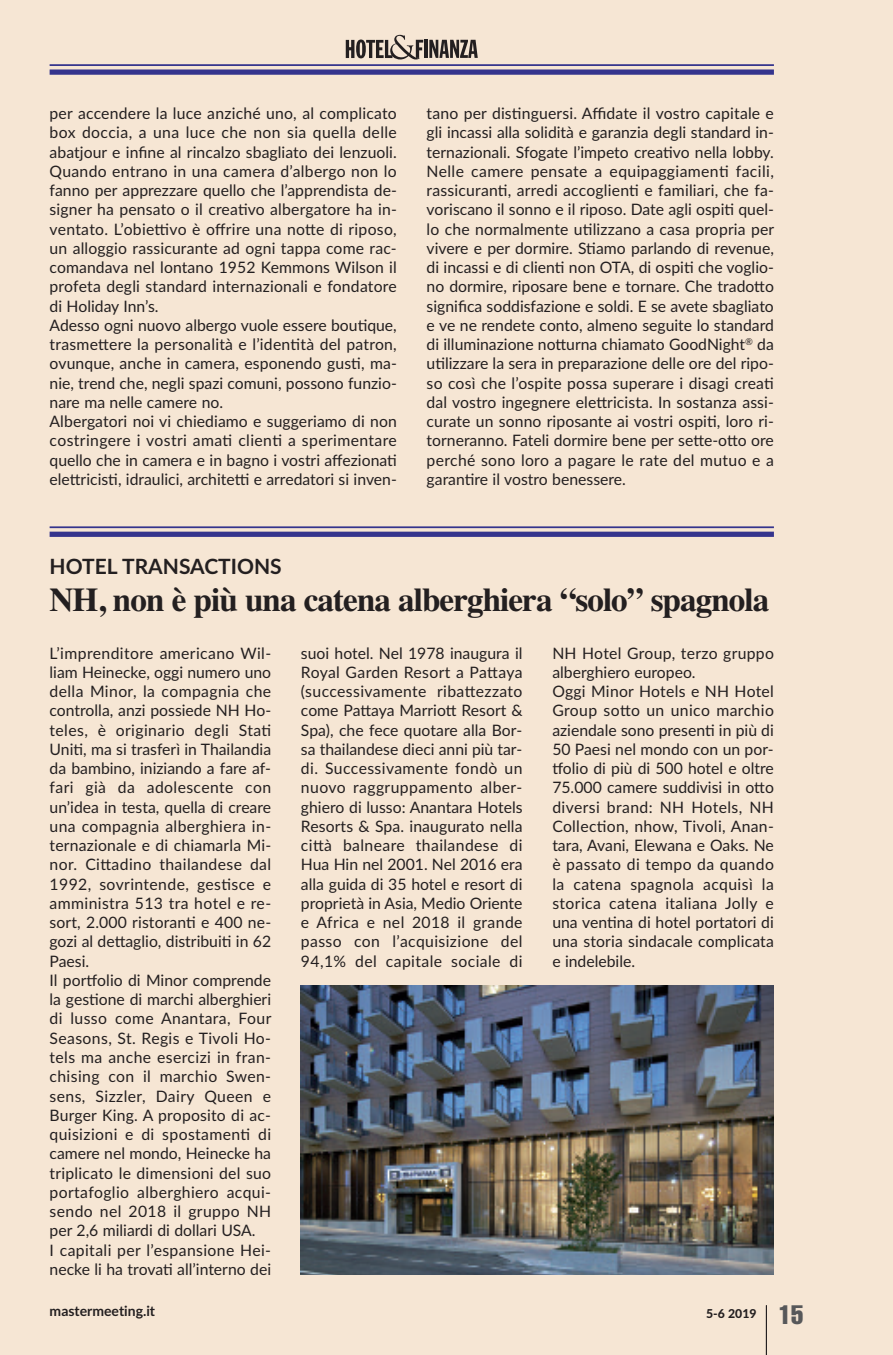
<style>
.page{position:relative;width:893px;height:1355px;background:#fff}
.page>*{position:absolute;margin:0;border:0;box-sizing:border-box;transform-origin:0 0}
.t1{font:700 33.25px "Times";letter-spacing:-.03em;color:#231f20}
.t2{font:700 21px "Lato";color:#231f20}
.t3{font:15.75px/19.2px "Lato";letter-spacing:.01em;color:#231f20}
.t4{font:700 14px "Lato";color:#231f20}
.t5{font:800 12.25px "Lato";color:#231f20}
.s1{font-family:"Helvetica";font-weight:400;font-stretch:extra-condensed;font-size:26.25px;color:#57585a}
</style>
<div class="page">
<div style="left:0;top:0;width:893px;height:1354px;background:#f6e6d4"></div>
<hr style="left:50px;top:64px;width:724px;height:2px;background:#35348d">
<div style="left:50px;top:69px;width:724px;height:6px;background:#35348d"></div>
<hr style="left:424px;top:40px;width:3px;height:18px;background:#231f20">
<svg style="left:429px;top:40px;width:49px;height:18px"></svg>
<svg style="left:346px;top:35px;width:77px;height:24px"></svg>
<hr style="left:766px;top:1305px;width:1px;height:49px;background:#231f20">
<hr style="left:50px;top:526px;width:724px;height:2px;background:#35348d">
<div style="left:50px;top:531px;width:724px;height:6px;background:#35348d"></div>
<img style="left:301px;top:985px;width:473px;height:289px">
<p class="t3" style="left:50px;top:104px;width:349px">per accendere la luce anziché uno, al complicato box doccia, a una luce che non sia quella delle abatjour e infine al rincalzo sbagliato dei lenzuoli.<br>Quando entrano in una camera d’albergo non lo fanno per apprezzare quello che l’apprendista de&shy;signer ha pensato o il creativo albergatore ha in&shy;ventato. L’obiettivo è offrire una notte di riposo, un alloggio rassicurante ad ogni tappa come rac&shy;comandava nel lontano 1952 Kemmons Wilson il profeta degli standard internazionali e fondatore di Holiday Inn’s.<br>Adesso ogni nuovo albergo vuole essere boutique, trasmettere la personalità e l’identità del patron, ovunque, anche in camera, esponendo gusti, ma&shy;nie, trend che, negli spazi comuni, possono funzio&shy;nare ma nelle camere no.<br>Albergatori noi vi chiediamo e suggeriamo di non costringere i vostri amati clienti a sperimentare quello che in camera e in bagno i vostri affezionati elettricisti, idraulici, architetti e arredatori si inven-</p>
<p class="t3" style="left:427px;top:104px;width:349px;text-align:justify">tano per distinguersi. Affidate il vostro capitale e gli incassi alla solidità e garanzia degli standard in&shy;ternazionali. Sfogate l’impeto creativo nella lobby.<br>Nelle camere pensate a equipaggiamenti facili, rassicuranti, arredi accoglienti e familiari, che fa&shy;voriscano il sonno e il riposo. Date agli ospiti quel&shy;lo che normalmente utilizzano a casa propria per vivere e per dormire. Stiamo parlando di revenue, di incassi e di clienti non OTA, di ospiti che voglio&shy;no dormire, riposare bene e tornare. Che tradotto significa soddisfazione e soldi. E se avete sbagliato e ve ne rendete conto, almeno seguite lo standard di illuminazione notturna chiamato GoodNight<sup>®</sup> da utilizzare la sera in preparazione delle ore del ripo&shy;so così che l’ospite possa superare i disagi creati dal vostro ingegnere elettricista. In sostanza assi&shy;curate un sonno riposante ai vostri ospiti, loro ri&shy;torneranno. Fateli dormire bene per sette-otto ore perché sono loro a pagare le rate del mutuo e a garantire il vostro benessere.</p>
<h2 class="t2" style="left:50px;top:554px;width:234px">HOTEL TRANSACTIONS</h2>
<h1 class="t1" style="left:50px;top:580px;width:721px">NH, non è più una catena alberghiera “solo” spagnola</h1>
<p class="t3" style="left:301px;top:643px;width:223px;text-align:justify">suoi hotel. Nel 1978 inaugura il Royal Garden Resort a Pattaya (successivamente ribattezzato come Pattaya Marriott Resort &amp; Spa), che fece quotare alla Bor&shy;sa thailandese dieci anni più tar&shy;di. Successivamente fondò un nuovo raggruppamento alber&shy;ghiero di lusso: Anantara Hotels Resorts &amp; Spa. inaugurato nella città balneare thailandese di Hua Hin nel 2001. Nel 2016 era alla guida di 35 hotel e resort di proprietà in Asia, Medio Oriente e Africa e nel 2018 il grande passo con l’acquisizione del 94,1% del capitale sociale di</p>
<p class="t3" style="left:552px;top:643px;width:223px">NH Hotel Group, terzo gruppo alberghiero europeo.<br>Oggi Minor Hotels e NH Hotel<br>Group sotto un unico marchio aziendale sono presenti in più di<br>50 Paesi nel mondo con un por&shy;tfolio di più di 500 hotel e oltre<br>75.000 camere suddivisi in otto diversi brand: NH Hotels, NH<br>Collection, nhow, Tivoli, Anan&shy;tara, Avani, Elewana e Oaks. Ne è passato di tempo da quando la catena spagnola acquisì la storica catena italiana Jolly e una ventina di hotel portatori di una storia sindacale complicata e indelebile.</p>
<p class="t3" style="left:50px;top:643px;width:223px">L’imprenditore americano Wil&shy;liam Heinecke, oggi numero uno della Minor, la compagnia che controlla, anzi possiede NH Ho&shy;teles, è originario degli Stati<br>Uniti, ma si trasferì in Thailandia da bambino, iniziando a fare af&shy;fari già da adolescente con un’idea in testa, quella di creare una compagnia alberghiera in&shy;ternazionale e di chiamarla Mi&shy;nor. Cittadino thailandese dal<br>1992, sovrintende, gestisce e amministra 513 tra hotel e re&shy;sort, 2.000 ristoranti e 400 ne&shy;gozi al dettaglio, distribuiti in 62<br>Paesi.<br>Il portfolio di Minor comprende la gestione di marchi alberghieri di lusso come Anantara, Four<br>Seasons, St. Regis e Tivoli Ho&shy;tels ma anche esercizi in fran&shy;chising con il marchio Swen&shy;sens, Sizzler, Dairy Queen e<br>Burger King. A proposito di ac&shy;quisizioni e di spostamenti di camere nel mondo, Heinecke ha triplicato le dimensioni del suo portafoglio alberghiero acqui&shy;sendo nel 2018 il gruppo NH per 2,6 miliardi di dollari USA.<br>I capitali per l’espansione Hei&shy;necke li ha trovati all’interno dei</p>
<p class="t4" style="left:50px;top:1302px;width:107px">mastermeeting.it</p>
<p class="t5" style="left:706px;top:1306px;width:99px">5-6 2019 <span class="s1">15</span></p>
</div>
